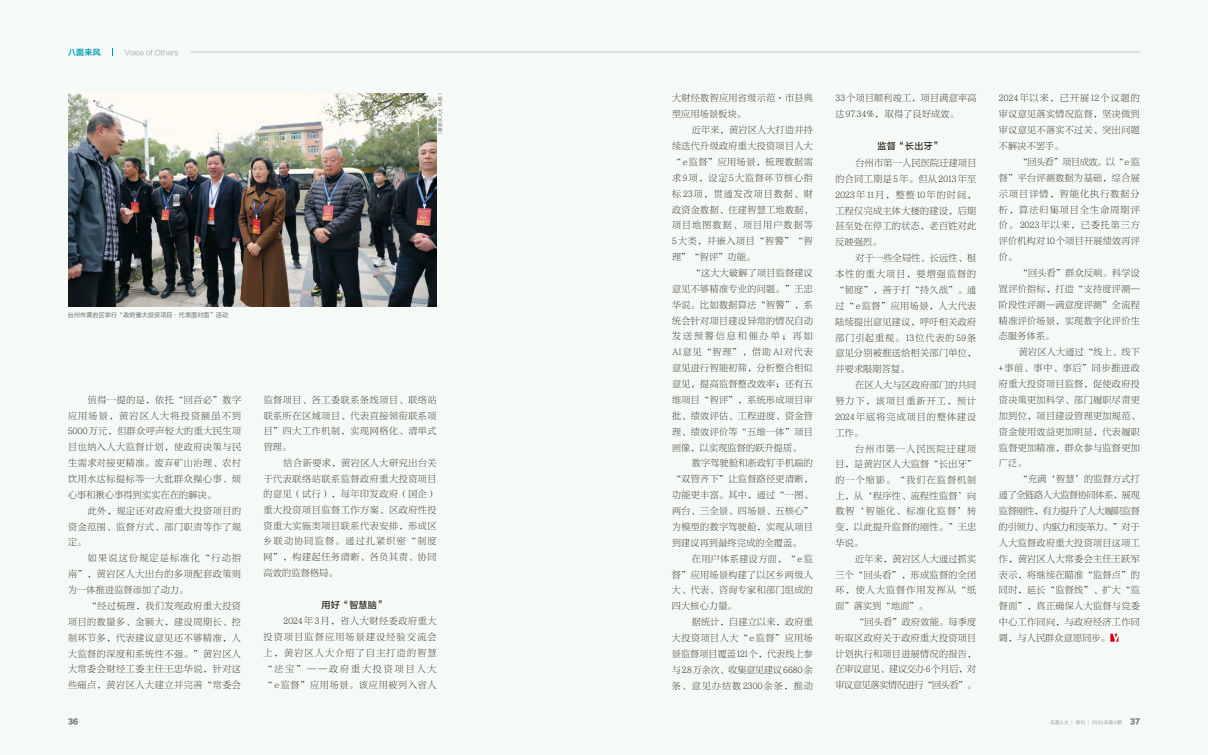
<style>
.page{position:relative;width:1208px;height:755px;background:#fff}
.page>*{position:absolute;margin:0;border:0;box-sizing:border-box;transform-origin:0 0}
.t1{font:9px/15.8px "FZNBSJW GB1 0";letter-spacing:.045em;color:#231916;text-align:justify}
.t2{font:9px "FZLTZHUNHJW GB1 0";letter-spacing:.03em;color:#231916}
.t3{font:8px "FZLTZCHJW GB1 0";color:#0099b3}
.t4{font:7.4px "FZLTCHJW GB1 0";color:#595857}
.t5{font:7px "FZLTXIHJW GB1 0";color:#9f9fa0}
.t6{font:6px "FZLTXIHJW GB1 0";letter-spacing:.03em;color:#595857}
.t7{font:4.5px "FZLTXIHJW GB1 0";letter-spacing:.03em;color:#898989}
.t8{font:4.5px "FZLTXIHJW GB1 0";letter-spacing:.055em;color:#595857}
</style>
<div class="page">
<div style="left:604px;top:0;width:604px;height:754px;background:#f5faf6"></div>
<div style="left:0;top:0;width:604px;height:754px;background:#f5faf6"></div>
<hr style="left:190px;top:52px;width:950px;height:1px;background:#c9c9ca">
<img style="left:68px;top:94px;width:369px;height:212px">
<svg style="left:1110px;top:633px;width:8px;height:8px"></svg>
<p class="t3" style="left:68px;top:48px;width:34px">八面来风</p>
<p class="t5" style="left:125px;top:48px;width:55px">Voice of Others</p>
<p class="t8" style="left:438px;top:136px;width:46px;rotate:-90deg">（黄岩区人大 供图）</p>
<p class="t6" style="left:68px;top:311px;width:162px">台州市黄岩区举行“政府重大投资项目·代表面对面”活动</p>
<p class="t1" style="left:68px;top:391px;width:174px;text-indent:20px">值得一提的是，依托“回音必”数字应用场景，黄岩区人大将投资额虽不到5000万元，但群众呼声较大的重大民生项目也纳入人大监督计划，使政府决策与民生需求对接更精准。废弃矿山治理、农村饮用水达标提标等一大批群众操心事、烦心事和揪心事得到实实在在的解决。</p>
<p class="t1" style="left:68px;top:502px;width:174px;text-indent:20px">此外，规定还对政府重大投资项目的资金范围、监督方式、部门职责等作了规定。</p>
<p class="t1" style="left:68px;top:550px;width:174px;text-indent:20px">如果说这份规定是标准化“行动指南”，黄岩区人大出台的多项配套政策则为一体推进监督添加了动力。</p>
<p class="t1" style="left:68px;top:597px;width:174px;text-indent:20px">“经过梳理，我们发现政府重大投资项目的数量多、金额大，建设周期长、控制环节多，代表建议意见还不够精准，人大监督的深度和系统性不强。”黄岩区人大常委会财经工委主任王忠华说，针对这些痛点，黄岩区人大建立并完善“常委会</p>
<p class="t1" style="left:264px;top:391px;width:174px">监督项目、各工委联系条线项目、联络站联系所在区域项目、代表直接领衔联系项目”四大工作机制，实现网格化、清单式管理。</p>
<p class="t1" style="left:264px;top:455px;width:174px;text-indent:20px">结合新要求，黄岩区人大研究出台关于代表联络站联系监督政府重大投资项目的意见（试行），每年印发政府（国企）重大投资项目监督工作方案、区政府性投资重大实施类项目联系代表安排，形成区乡联动协同监督。通过扎紧织密“制度网”，构建起任务清晰、各负其责、协同高效的监督格局。</p>
<p class="t2" style="left:322px;top:599px;width:66px">用好“智慧脑”</p>
<p class="t1" style="left:264px;top:613px;width:174px;text-indent:20px">2024年 3月，省人大财经委政府重大投资项目监督应用场景建设经验交流会上，黄岩区人大介绍了自主打造的智慧“法宝”——政府重大投资项目人大“ e监督”应用场景。该应用被列入省人</p>
<p class="t1" style="left:672px;top:91px;width:142px">大财经数智应用省级示范·市县典型应用场景板块。</p>
<p class="t1" style="left:672px;top:122px;width:142px;text-indent:20px">近年来，黄岩区人大打造并持续迭代升级政府重大投资项目人大“ e监督”应用场景，梳理数据需求 9项，设定 5大监督环节核心指标 23项，贯通发改项目数据、财政资金数据、住建智慧工地数据、项目地图数据、项目用户数据等5大类，并嵌入项目“智警”“智理”“智评”功能。</p>
<p class="t1" style="left:672px;top:265px;width:142px;text-indent:20px">“这大大破解了项目监督建议意见不够精准专业的问题。”王忠华说。比如数据算法“智警”，系统会针对项目建设异常的情况自动发送预警信息和催办单；再如AI意见“智理”，借助 AI对代表意见进行智能初筛，分析整合相似意见，提高监督整改效率；还有五维项目“智评”，系统形成项目审批、绩效评估、工程进度、资金管理、绩效评价等“五维一体”项目画像，以实现监督的跃升提质。</p>
<p class="t1" style="left:672px;top:455px;width:142px;text-indent:20px">数字驾驶舱和浙政钉手机端的“双管齐下”让监督路径更清晰，功能更丰富。其中，通过“一图、两台、三全景、四场景、五核心”为模型的数字驾驶舱，实现从项目到建议再到最终完成的全覆盖。</p>
<p class="t1" style="left:672px;top:550px;width:142px;text-indent:20px">在用户体系建设方面，“ e监督”应用场景构建了以区乡两级人大、代表、咨询专家和部门组成的四大核心力量。</p>
<p class="t1" style="left:672px;top:614px;width:142px;text-indent:20px">据统计，自建立以来，政府重大投资项目人大“ e监督”应用场景监督项目覆盖121个，代表线上参与2.8万余次、收集意见建议6680 余条、意见办结数 2300余条，推动</p>
<p class="t1" style="left:835px;top:91px;width:142px">33个项目顺利竣工，项目满意率高达97.34%，取得了良好成效。</p>
<p class="t2" style="left:877px;top:141px;width:66px">监督“长出牙”</p>
<p class="t1" style="left:835px;top:155px;width:142px;text-indent:20px">台州市第一人民医院迁建项目的合同工期是 5年。但从 2013年至2023年 11月，整整 10年的时间，工程仅完成主体大楼的建设，后期甚至处在停工的状态，老百姓对此反映强烈。</p>
<p class="t1" style="left:835px;top:250px;width:142px;text-indent:20px">对于一些全局性、长远性、根本性的重大项目，要增强监督的“韧度”，善于打“持久战”。通过“ e监督”应用场景，人大代表陆续提出意见建议，呼吁相关政府部门引起重视。 13位代表的 59条意见分别被推送给相关部门单位，并要求限期答复。</p>
<p class="t1" style="left:835px;top:377px;width:142px;text-indent:20px">在区人大与区政府部门的共同努力下，该项目重新开工，预计2024年底将完成项目的整体建设工作。</p>
<p class="t1" style="left:835px;top:440px;width:142px;text-indent:20px">台州市第一人民医院迁建项目，是黄岩区人大监督“长出牙”的一个缩影。“我们在监督机制上，从‘程序性、流程性监督’向数智‘智能化、标准化监督’转变，以此提升监督的刚性。”王忠华说。</p>
<p class="t1" style="left:835px;top:550px;width:142px;text-indent:20px">近年来，黄岩区人大通过抓实三个“回头看”，形成监督的全闭环，使人大监督作用发挥从“纸面”落实到“地面”。</p>
<p class="t1" style="left:835px;top:613px;width:142px;text-indent:20px">“回头看”政府效能。每季度听取区政府关于政府重大投资项目计划执行和项目进展情况的报告，在审议意见、建议交办6个月后，对审议意见落实情况进行“回头看”。</p>
<p class="t1" style="left:999px;top:91px;width:142px">2024年以来，已开展 12个议题的审议意见落实情况监督，坚决做到审议意见不落实不过关、突出问题不解决不罢手。</p>
<p class="t1" style="left:999px;top:154px;width:142px;text-indent:20px">“回头看”项目成效。以“e 监督”平台评测数据为基础，综合展示项目详情，智能化执行数据分析，算法归集项目全生命周期评价。 2023年以来，已委托第三方评价机构对10个项目开展绩效再评价。</p>
<p class="t1" style="left:999px;top:265px;width:142px;text-indent:20px">“回头看”群众反响。科学设置评价指标，打造“支持度评测—阶段性评测—满意度评测”全流程精准评价场景，实现数字化评价生态服务体系。</p>
<p class="t1" style="left:999px;top:344px;width:142px;text-indent:20px">黄岩区人大通过“线上、线下+事前、事中、事后”同步推进政府重大投资项目监督，促使政府投资决策更加科学、部门履职尽责更加到位，项目建设管理更加规范、资金使用效益更加明显，代表履职监督更加精准，群众参与监督更加广泛。</p>
<p class="t1" style="left:999px;top:471px;width:142px;text-indent:20px">“充满‘智慧’的监督方式打通了全链路人大监督协同体系，展现监督刚性，有力提升了人大履职监督的引领力、内驱力和变革力。”对于人大监督政府重大投资项目这项工作，黄岩区人大常委会主任王跃军表示，将继续在瞄准“监督点”的同时，延长“监督线”、扩大“监督面”，真正确保人大监督与党委中心工作同向，与政府经济工作同调，与人民群众意愿同步。</p>
<p class="t4" style="left:68px;top:716px;width:12px">36</p>
<p class="t4" style="left:1130px;top:716px;width:12px">37</p>
<p class="t7" style="left:1050px;top:719px;width:73px">乐清人大 │ 季刊 │ 2024年第4期</p>
</div>
